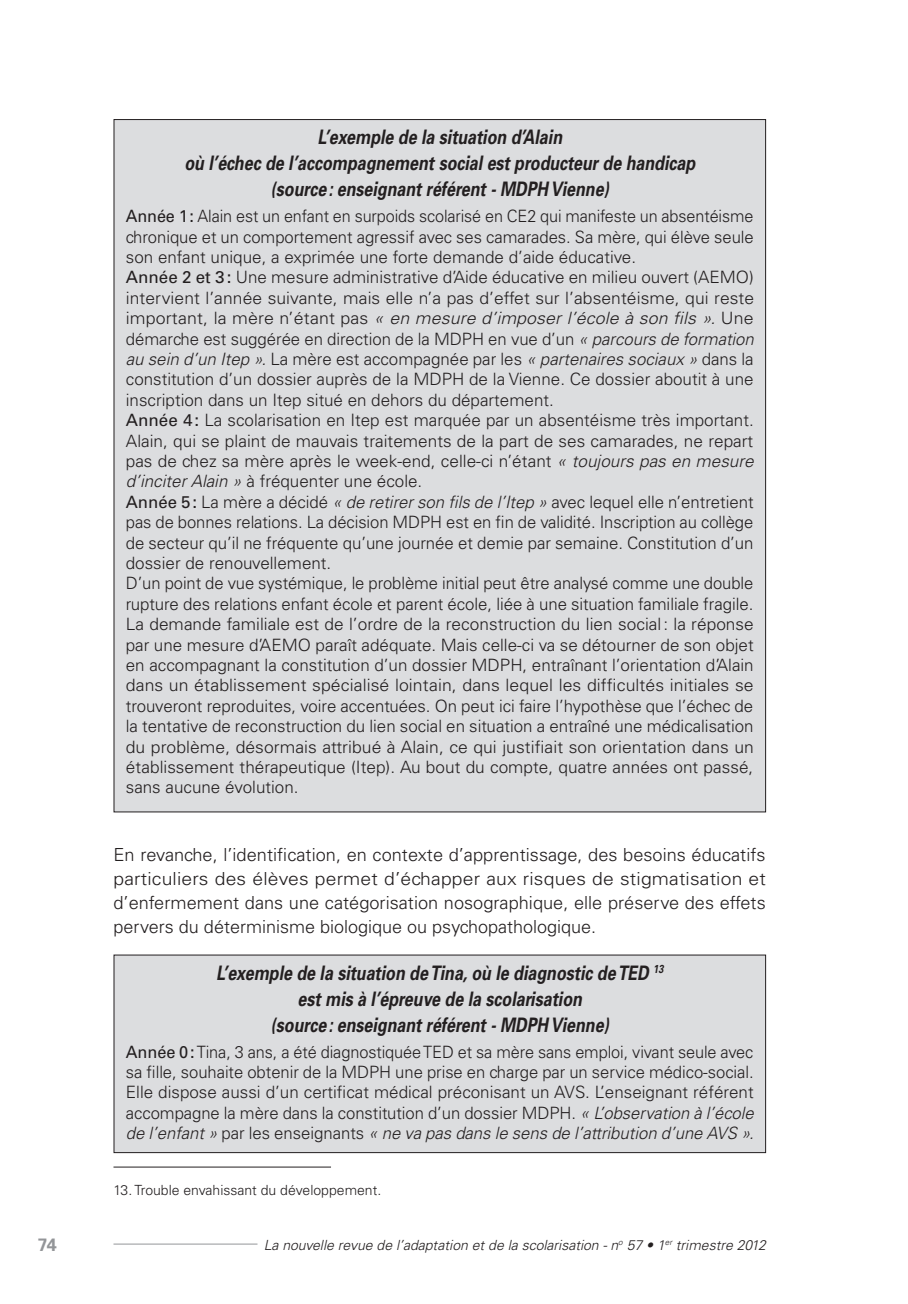
<style>
.page{position:relative;width:908px;height:1304px;background:#fff}
.page>*{position:absolute;margin:0;border:0;box-sizing:border-box;transform-origin:0 0}
.Inter2{font:italic 700 20px/26px "Univers";color:#231f20;text-align:center;scale:.8 1}
.t1{font:300 18px/24px "Univers";color:#231f20;text-align:justify}
.t2{font:700 18px "Univers";color:#939598}
.t3{font:300 17px/20.4px "Univers";color:#231f20;text-align:justify}
.t4{font:300 17px/20.4px "Univers";color:#231f20;text-align:justify;scale:.96 1}
.t5{font:300 17px/20.4px "Univers";color:#231f20;text-align:justify;scale:.95 1}
.t6{font:italic 300 14px "Univers";color:#231f20}
.BdP{font:300 14px "Univers";color:#231f20}
.s1{font-weight:400}
.s2{font-style:italic}
</style>
<div class="page">
<hr style="left:113px;top:1244px;width:144px;height:1px;background:#939598">
<hr style="left:113px;top:1167px;width:218px;height:1px;background:#231f20">
<div style="left:114px;top:955px;width:651px;height:198px;background:#dcdddf"></div>
<div style="left:113px;top:955px;width:652px;height:198px;border:1px solid #231f20"></div>
<div style="left:114px;top:120px;width:651px;height:692px;background:#dcdddf"></div>
<p class="Inter2" style="left:184px;top:124px;width:639px">L’exemple de la situation d’Alain<br>où l’échec de l’accompagnement social est producteur de handicap (source: enseignant référent - MDPH Vienne)</p>
<p class="t5" style="left:126px;top:206px;width:662px"><span class="s1">Année 1:</span> Alain est un enfant en surpoids scolarisé en CE2 qui manifeste un absentéisme chronique et un comportement agressif avec ses camarades. Sa mère, qui élève seule son enfant unique, a exprimée une forte demande d’aide éducative.</p>
<p class="t3" style="left:126px;top:267px;width:629px"><span class="s1">Année 2 et 3:</span> Une mesure administrative d’Aide éducative en milieu ouvert (AEMO) intervient l’année suivante, mais elle n’a pas d’effet sur l’absentéisme, qui reste important, la mère n’étant pas <span class="s2">« en mesure d’imposer l’école à son fils ».</span> Une démarche est suggérée en direction de la MDPH en vue d’un <span class="s2">« parcours de formation au sein d’un Itep ».</span> La mère est accompagnée par les <span class="s2">« partenaires sociaux »</span> dans la constitution d’un dossier auprès de la MDPH de la Vienne. Ce dossier aboutit à une inscription dans un Itep situé en dehors du département.</p>
<p class="t3" style="left:126px;top:410px;width:629px"><span class="s1">Année 4:</span> La scolarisation en Itep est marquée par un absentéisme très important.<br>Alain, qui se plaint de mauvais traitements de la part de ses camarades, ne repart pas de chez sa mère après le week-end, celle-ci n’étant <span class="s2">« toujours pas en mesure d’inciter Alain »</span> à fréquenter une école.</p>
<p class="t3" style="left:126px;top:492px;width:629px"><span class="s1">Année 5:</span> La mère a décidé <span class="s2">« de retirer son fils de l’Itep »</span> avec lequel elle n’entretient pas de bonnes relations. La décision MDPH est en fin de validité. Inscription au collège de secteur qu’il ne fréquente qu’une journée et demie par semaine. Constitution d’un dossier de renouvellement.</p>
<p class="t3" style="left:126px;top:573px;width:629px">D’un point de vue systémique, le problème initial peut être analysé comme une double rupture des relations enfant école et parent école, liée à une situation familiale fragile.<br>La demande familiale est de l’ordre de la reconstruction du lien social: la réponse par une mesure d’AEMO paraît adéquate. Mais celle-ci va se détourner de son objet en accompagnant la constitution d’un dossier MDPH, entraînant l’orientation d’Alain dans un établissement spécialisé lointain, dans lequel les difficultés initiales se trouveront reproduites, voire accentuées. On peut ici faire l’hypothèse que l’échec de la tentative de reconstruction du lien social en situation a entraîné une médicalisation du problème, désormais attribué à Alain, ce qui justifiait son orientation dans un établissement thérapeutique (Itep). Au bout du compte, quatre années ont passé, sans aucune évolution.</p>
<p class="t1" style="left:113px;top:843px;width:653px">En revanche, l’identification, en contexte d’apprentissage, des besoins éducatifs particuliers des élèves permet d’échapper aux risques de stigmatisation et d’enfermement dans une catégorisation nosographique, elle préserve des effets pervers du déterminisme biologique ou psychopathologique.</p>
<p class="Inter2" style="left:216px;top:959px;width:560px">L’exemple de la situation de Tina, où le diagnostic de TED <sup>13 </sup>est mis à l’épreuve de la scolarisation<br>(source: enseignant référent - MDPH Vienne)</p>
<p class="t4" style="left:126px;top:1041px;width:655px"><span class="s1">Année 0:</span> Tina, 3 ans, a été diagnostiquée TED et sa mère sans emploi, vivant seule avec sa fille, souhaite obtenir de la MDPH une prise en charge par un service médico-social.<br>Elle dispose aussi d’un certificat médical préconisant un AVS. L’enseignant référent accompagne la mère dans la constitution d’un dossier MDPH. <span class="s2">« L’observation à l’école de l’enfant »</span> par les enseignants <span class="s2">« ne va pas dans le sens de l’attribution d’une AVS ».</span></p>
<p class="BdP" style="left:113px;top:1182px;width:269px">13. Trouble envahissant du développement.</p>
<p class="t2" style="left:38px;top:1234px;width:21px">74</p>
<p class="t6" style="left:263px;top:1236px;width:503px">La nouvelle revue de l’adaptation et de la scolarisation - n<sup>o</sup> 57 • 1<sup>er</sup> trimestre 2012</p>
</div>
